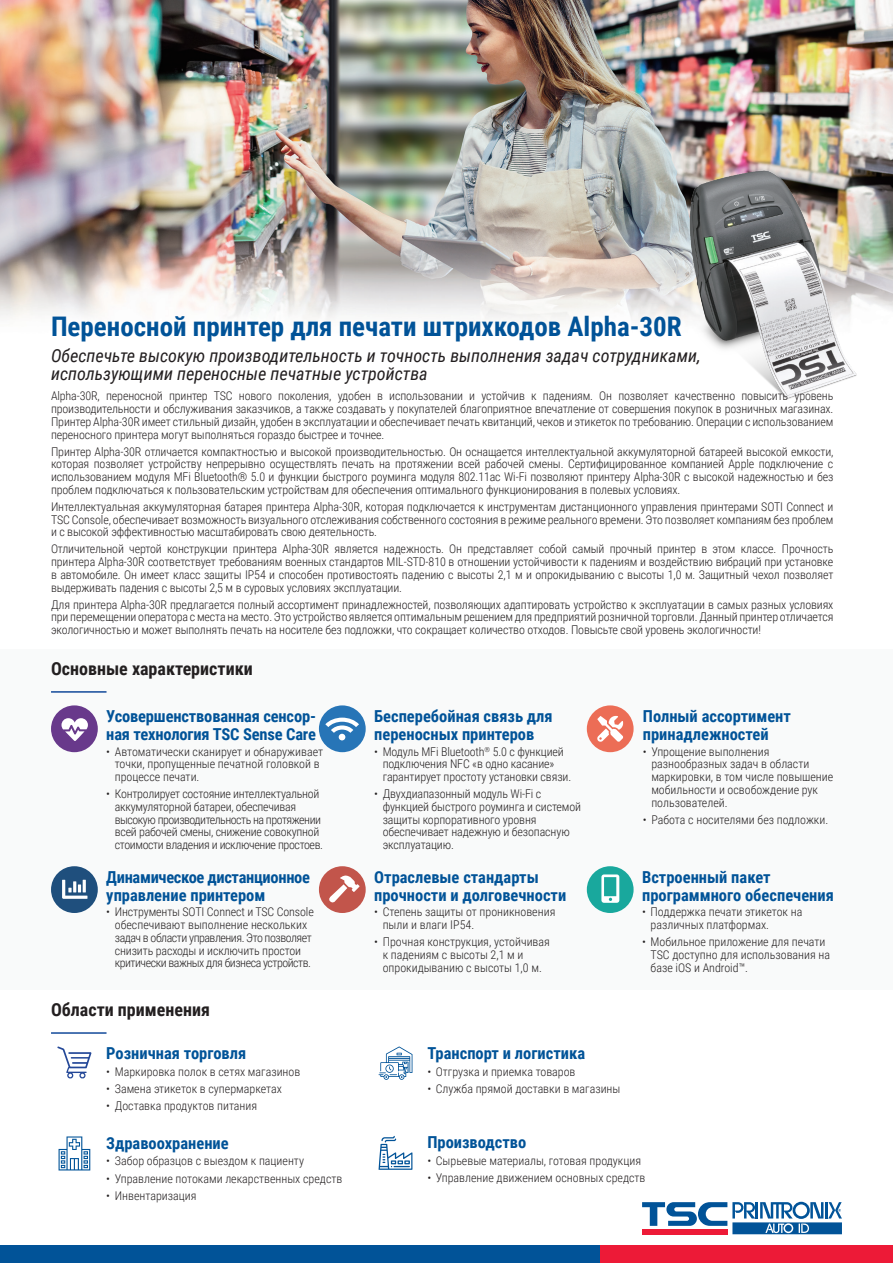
<style>
.page{position:relative;width:893px;height:1263px;background:#fff}
.page>*{position:absolute;margin:0;border:0;box-sizing:border-box;transform-origin:0 0}
.t1{font:700 27px "Roboto Condensed";color:#015398}
.t2{font:italic 18px/18px "Roboto Condensed";color:#231f20}
.t3{font:700 18px "Roboto Condensed";color:#231f20}
.t4{font:700 16.5px/18px "Roboto Condensed";color:#015398}
.t5{font:700 16.5px/18px "Roboto Condensed";letter-spacing:-.02em;color:#015398}
.t6{font:300 12px/12.8px "Roboto Condensed";letter-spacing:-.01em;color:#231f20}
</style>
<div class="page">
<div style="left:0;top:649px;width:893px;height:340px;background:#f9fafa"></div>
<div style="left:0;top:1246px;width:600px;height:17px;background:#015398"></div>
<div style="left:600px;top:1246px;width:293px;height:17px;background:#ed1a37"></div>
<svg style="left:642px;top:1202px;width:200px;height:32px"></svg>
<img style="left:0;top:0;width:893px;height:320px">
<img style="left:675px;top:134px;width:190px;height:265px">
<hr style="left:51px;top:691px;width:56px;height:2px;background:#134a9a">
<div style="left:51px;top:705px;width:47px;height:47px;background:#68398b;border-radius:50%"></div>
<svg style="left:61px;top:718px;width:27px;height:23px"></svg>
<div style="left:319px;top:705px;width:47px;height:47px;background:#2775b7;border-radius:50%"></div>
<svg style="left:325px;top:718px;width:34px;height:22px"></svg>
<div style="left:587px;top:705px;width:47px;height:47px;background:#ec6d56;border-radius:50%"></div>
<svg style="left:597px;top:715px;width:26px;height:27px"></svg>
<div style="left:587px;top:866px;width:47px;height:47px;background:#19a89d;border-radius:50%"></div>
<svg style="left:601px;top:874px;width:18px;height:29px"></svg>
<div style="left:319px;top:866px;width:47px;height:47px;background:#c2554b;border-radius:50%"></div>
<svg style="left:329px;top:875px;width:31px;height:28px"></svg>
<div style="left:51px;top:866px;width:47px;height:47px;background:#1f4f7d;border-radius:50%"></div>
<svg style="left:62px;top:880px;width:25px;height:19px"></svg>
<hr style="left:51px;top:1032px;width:56px;height:2px;background:#134a9a">
<svg style="left:378px;top:1136px;width:35px;height:34px"></svg>
<svg style="left:59px;top:1136px;width:31px;height:34px"></svg>
<svg style="left:378px;top:1046px;width:34px;height:34px"></svg>
<svg style="left:57px;top:1046px;width:35px;height:33px"></svg>
<h1 class="t1" style="left:51px;top:308px;width:632px">Переносной принтер для печати штрихкодов Alpha-30R</h1>
<h2 class="t2" style="left:51px;top:346px;width:651px">Обеспечьте высокую производительность и точность выполнения задач сотрудниками, использующими переносные печатные устройства</h2>
<p class="t6" style="left:51px;top:389px;width:784px;text-align:justify">Alpha-30R, переносной принтер TSC нового поколения, удобен в использовании и устойчив к падениям. Он позволяет качественно повысить уровень производительности и обслуживания заказчиков, а также создавать у покупателей благоприятное впечатление от совершения покупок в розничных магазинах.<br>Принтер Alpha-30R имеет стильный дизайн, удобен в эксплуатации и обеспечивает печать квитанций, чеков и этикеток по требованию. Операции с использованием переносного принтера могут выполняться гораздо быстрее и точнее.</p>
<p class="t6" style="left:51px;top:444px;width:784px;text-align:justify">Принтер Alpha-30R отличается компактностью и высокой производительностью. Он оснащается интеллектуальной аккумуляторной батареей высокой емкости, которая позволяет устройству непрерывно осуществлять печать на протяжении всей рабочей смены. Сертифицированное компанией Apple подключение с использованием модуля MFi Bluetooth® 5.0 и функции быстрого роуминга модуля 802.11ac Wi-Fi позволяют принтеру Alpha-30R с высокой надежностью и без проблем подключаться к пользовательским устройствам для обеспечения оптимального функционирования в полевых условиях.</p>
<p class="t6" style="left:51px;top:500px;width:784px;text-align:justify">Интеллектуальная аккумуляторная батарея принтера Alpha-30R, которая подключается к инструментам дистанционного управления принтерами SOTI Connect и TSC Console, обеспечивает возможность визуального отслеживания собственного состояния в режиме реального времени. Это позволяет компаниям без проблем и с высокой эффективностью масштабировать свою деятельность.</p>
<p class="t6" style="left:51px;top:542px;width:784px;text-align:justify">Отличительной чертой конструкции принтера Alpha-30R является надежность. Он представляет собой самый прочный принтер в этом классе. Прочность принтера Alpha-30R соответствует требованиям военных стандартов MIL-STD-810 в отношении устойчивости к падениям и воздействию вибраций при установке в автомобиле. Он имеет класс защиты IP54 и способен противостоять падению с высоты 2,1 м и опрокидыванию с высоты 1,0 м. Защитный чехол позволяет выдерживать падения с высоты 2,5 м в суровых условиях эксплуатации.</p>
<p class="t6" style="left:51px;top:597px;width:784px;text-align:justify">Для принтера Alpha-30R предлагается полный ассортимент принадлежностей, позволяющих адаптировать устройство к эксплуатации в самых разных условиях при перемещении оператора с места на место. Это устройство является оптимальным решением для предприятий розничной торговли. Данный принтер отличается экологичностью и может выполнять печать на носителе без подложки, что сокращает количество отходов. Повысьте свой уровень экологичности!</p>
<h2 class="t3" style="left:51px;top:656px;width:203px">Основные характеристики</h2>
<h3 class="t4" style="left:106px;top:706px;width:211px">Усовершенствованная сенсор&shy;ная технология TSC Sense Care</h3>
<p class="t6" style="left:115px;top:744px;width:210px;text-indent:-9px">• Автоматически сканирует и обнаруживает точки, пропущенные печатной головкой в процессе печати.</p>
<p class="t6" style="left:115px;top:787px;width:210px;text-indent:-9px">• Контролирует состояние интеллектуальной аккумуляторной батареи, обеспечивая высокую производительность на протяжении всей рабочей смены, снижение совокупной стоимости владения и исключение простоев.</p>
<h3 class="t5" style="left:106px;top:867px;width:205px">Динамическое дистанционное управление принтером</h3>
<p class="t6" style="left:106px;top:905px;width:209px;text-align:center">• Инструменты SOTI Connect и TSC Console обеспечивают выполнение нескольких задач в области управления. Это позволяет снизить расходы и исключить простои критически важных для бизнеса устройств.</p>
<h2 class="t3" style="left:51px;top:997px;width:160px">Области применения</h2>
<h3 class="t4" style="left:106px;top:1043px;width:141px">Розничная торговля</h3>
<p class="t6" style="left:106px;top:1064px;width:196px">• Маркировка полок в сетях магазинов</p>
<p class="t6" style="left:106px;top:1081px;width:177px">• Замена этикеток в супермаркетах</p>
<p class="t6" style="left:106px;top:1098px;width:152px">• Доставка продуктов питания</p>
<h3 class="t4" style="left:106px;top:1133px;width:124px">Здравоохранение</h3>
<p class="t6" style="left:106px;top:1154px;width:199px">• Забор образцов с выездом к пациенту</p>
<p class="t6" style="left:106px;top:1171px;width:238px">• Управление потоками лекарственных средств</p>
<p class="t6" style="left:106px;top:1188px;width:92px">• Инвентаризация</p>
<h3 class="t4" style="left:374px;top:706px;width:180px">Бесперебойная связь для переносных принтеров</h3>
<h3 class="t4" style="left:643px;top:706px;width:150px">Полный ассортимент принадлежностей</h3>
<p class="t6" style="left:383px;top:744px;width:190px;text-indent:-9px">• Модуль MFi Bluetooth<sup>®</sup> 5.0 с функцией подключения NFC «в одно касание» гарантирует простоту установки связи.</p>
<p class="t6" style="left:383px;top:787px;width:200px;text-indent:-9px">• Двухдиапазонный модуль Wi-Fi с функцией быстрого роуминга и системой защиты корпоративного уровня обеспечивает надежную и безопасную эксплуатацию.</p>
<h3 class="t4" style="left:374px;top:867px;width:194px">Отраслевые стандарты прочности и долговечности</h3>
<p class="t6" style="left:383px;top:905px;width:174px;text-indent:-9px">• Степень защиты от проникновения пыли и влаги IP54.</p>
<p class="t6" style="left:383px;top:935px;width:169px;text-indent:-9px">• Прочная конструкция, устойчивая к падениям с высоты 2,1 м и опрокидыванию с высоты 1,0 м.</p>
<p class="t6" style="left:651px;top:744px;width:183px;text-indent:-9px">• Упрощение выполнения разнообразных задач в области маркировки, в том числе повышение мобильности и освобождение рук пользователей.</p>
<p class="t6" style="left:643px;top:812px;width:187px">• Работа с носителями без подложки.</p>
<h3 class="t4" style="left:642px;top:867px;width:193px">Встроенный пакет программного обеспечения</h3>
<p class="t6" style="left:651px;top:905px;width:153px;text-indent:-9px">• Поддержка печати этикеток на различных платформах.</p>
<p class="t6" style="left:651px;top:935px;width:181px;text-indent:-9px">• Мобильное приложение для печати<br>TSC доступно для использования на базе iOS и Android™.</p>
<h3 class="t4" style="left:427px;top:1043px;width:159px">Транспорт и логистика</h3>
<p class="t6" style="left:427px;top:1064px;width:150px">• Отгрузка и приемка товаров</p>
<p class="t6" style="left:427px;top:1081px;width:195px">• Служба прямой доставки в магазины</p>
<h3 class="t4" style="left:427px;top:1133px;width:100px">Производство</h3>
<p class="t6" style="left:427px;top:1154px;width:215px">• Сырьевые материалы, готовая продукция</p>
<p class="t6" style="left:427px;top:1171px;width:220px">• Управление движением основных средств</p>
</div>
